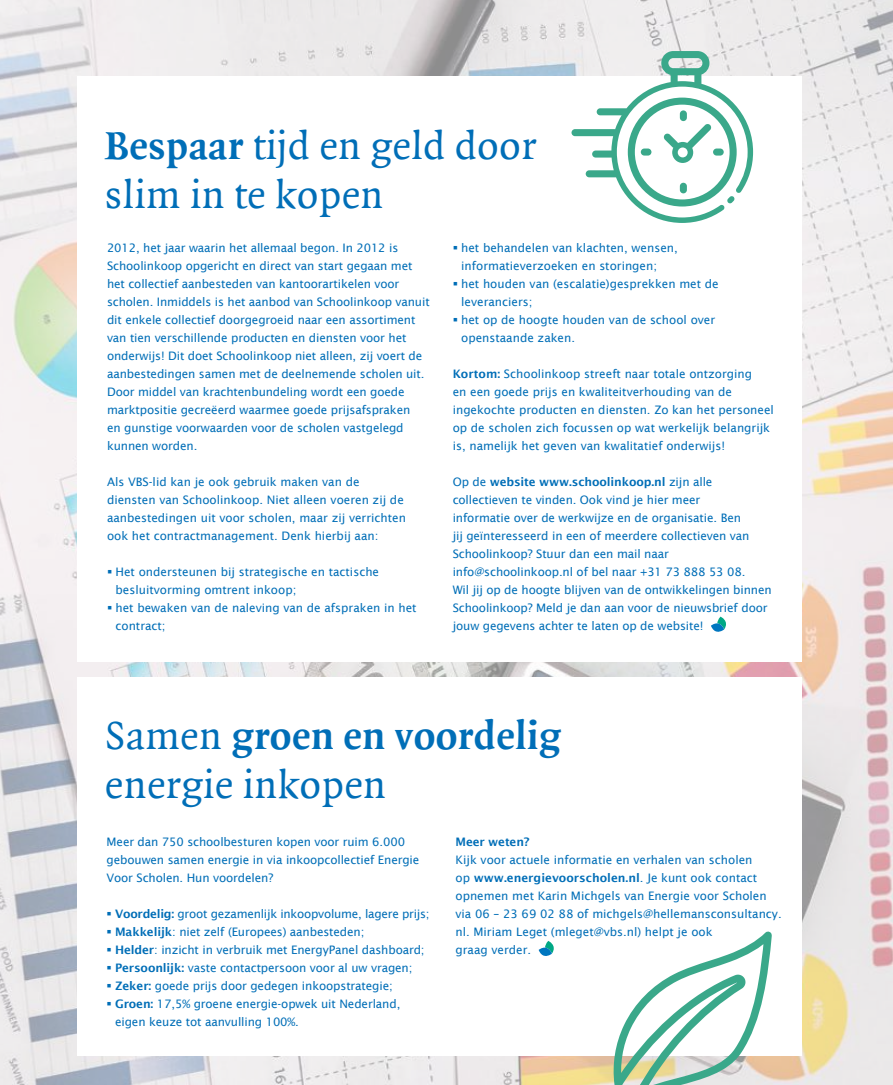
<style>
.page{position:relative;width:893px;height:1085px;background:#fff}
.page>*{position:absolute;margin:0;border:0;box-sizing:border-box;transform-origin:0 0}
.t1{font:42px/49.5px "Quadraat";letter-spacing:.01em;color:#006eb7}
.t2{font:11.7px/18px "Lucida Sans";letter-spacing:-.01em;color:#006eb7}
.t3{font:600 11.7px "Lucida Sans";letter-spacing:-.01em;color:#006eb7}
.s1{font-weight:700}
.s2{font-weight:600}
</style>
<div class="page">
<img style="left:0;top:0;width:893px;height:1084px">
<div style="left:78px;top:76px;width:724px;height:585px;background:#fff"></div>
<svg style="left:711px;top:616px;width:15px;height:15px"></svg>
<div style="left:77px;top:677px;width:725px;height:377px;background:#fff"></div>
<svg style="left:539px;top:941px;width:15px;height:14px"></svg>
<svg style="left:613px;top:931px;width:164px;height:153px"></svg>
<svg style="left:571px;top:51px;width:182px;height:172px"></svg>
<div style="left:680px;top:110px;width:7px;height:11px;background:#3aa88a;border-radius:4px"></div>
<div style="left:680px;top:183px;width:7px;height:10px;background:#3aa88a;border-radius:4px"></div>
<div style="left:713px;top:148px;width:11px;height:7px;background:#3aa88a;border-radius:4px"></div>
<div style="left:641px;top:148px;width:10px;height:7px;background:#3aa88a;border-radius:4px"></div>
<h1 class="t1" style="left:105px;top:122px;width:433px"><span class="s1">Bespaar</span> tijd en geld door slim in te kopen</h1>
<p class="t2" style="left:107px;top:239px;width:324px">2012, het jaar waarin het allemaal begon. In 2012 is Schoolinkoop opgericht en direct van start gegaan met het collectief aanbesteden van kantoorartikelen voor scholen. Inmiddels is het aanbod van Schoolinkoop vanuit dit enkele collectief doorgegroeid naar een assortiment van tien verschillende producten en diensten voor het onderwijs! Dit doet Schoolinkoop niet alleen, zij voert de aanbestedingen samen met de deelnemende scholen uit.<br>Door middel van krachtenbundeling wordt een goede marktpositie gecreëerd waarmee goede prijsafspraken<br>en gunstige voorwaarden voor de scholen vastgelegd kunnen worden.</p>
<p class="t2" style="left:107px;top:472px;width:300px">Als VBS-lid kan je ook gebruik maken van de diensten van Schoolinkoop. Niet alleen voeren zij de aanbestedingen uit voor scholen, maar zij verrichten ook het contractmanagement. Denk hierbij aan:</p>
<p class="t2" style="left:116px;top:562px;width:265px;text-indent:-9px">▪ Het ondersteunen bij strategische en tactische besluitvorming omtrent inkoop;</p>
<p class="t2" style="left:116px;top:598px;width:303px;text-indent:-9px">▪ het bewaken van de naleving van de afspraken in het contract;</p>
<p class="t2" style="left:461px;top:238px;width:218px;text-indent:-9px">▪ het behandelen van klachten, wensen, informatieverzoeken en storingen;</p>
<p class="t2" style="left:461px;top:274px;width:259px;text-indent:-9px">▪ het houden van (escalatie)gesprekken met de leveranciers;</p>
<p class="t2" style="left:461px;top:310px;width:256px;text-indent:-9px">▪ het op de hoogte houden van de school over openstaande zaken.</p>
<p class="t2" style="left:453px;top:364px;width:323px"><span class="s2">Kortom:</span> Schoolinkoop streeft naar totale ontzorging<br>en een goede prijs en kwaliteitverhouding van de ingekochte producten en diensten. Zo kan het personeel op de scholen zich focussen op wat werkelijk belangrijk is, namelijk het geven van kwalitatief onderwijs!</p>
<p class="t2" style="left:453px;top:472px;width:320px">Op de <span class="s2">website www.schoolinkoop.nl</span> zijn alle collectieven te vinden. Ook vind je hier meer<br>informatie over de werkwijze en de organisatie. Ben<br>jij geïnteresseerd in een of meerdere collectieven van Schoolinkoop? Stuur dan een mail naar info@schoolinkoop.nl of bel naar +31 73 888 53 08.<br>Wil jij op de hoogte blijven van de ontwikkelingen binnen Schoolinkoop? Meld je dan aan voor de nieuwsbrief door jouw gegevens achter te laten op de website!</p>
<h1 class="t1" style="left:105px;top:711px;width:457px">Samen <span class="s1">groen en voordelig </span>energie inkopen</h1>
<p class="t2" style="left:107px;top:833px;width:314px">Meer dan 750 schoolbesturen kopen voor ruim 6.000 gebouwen samen energie in via inkoopcollectief Energie<br>Voor Scholen. Hun voordelen?</p>
<p class="t2" style="left:107px;top:905px;width:325px">▪ <span class="s2">Voordelig:</span> groot gezamenlijk inkoopvolume, lagere prijs;</p>
<p class="t2" style="left:107px;top:923px;width:259px">▪ <span class="s2">Makkelijk</span>: niet zelf (Europees) aanbesteden;</p>
<p class="t2" style="left:107px;top:940px;width:320px">▪ <span class="s2">Helder</span>: inzicht in verbruik met EnergyPanel dashboard;</p>
<p class="t2" style="left:107px;top:958px;width:307px">▪ <span class="s2">Persoonlijk:</span> vaste contactpersoon voor al uw vragen;</p>
<p class="t2" style="left:107px;top:976px;width:288px">▪ <span class="s2">Zeker:</span> goede prijs door gedegen inkoopstrategie;</p>
<p class="t2" style="left:115px;top:994px;width:287px;text-indent:-9px">▪ <span class="s2">Groen:</span> 17,5% groene energie-opwek uit Nederland, eigen keuze tot aanvulling 100%.</p>
<p class="t3" style="left:455px;top:835px;width:76px">Meer weten?</p>
<p class="t2" style="left:455px;top:850px;width:328px">Kijk voor actuele informatie en verhalen van scholen<br>op <span class="s2">www.energievoorscholen.nl</span>. Je kunt ook contact opnemen met Karin Michgels van Energie voor Scholen via 06 – 23 69 02 88 of michgels@hellemansconsultancy. nl. Miriam Leget (mleget@vbs.nl) helpt je ook<br>graag verder.</p>
</div>
